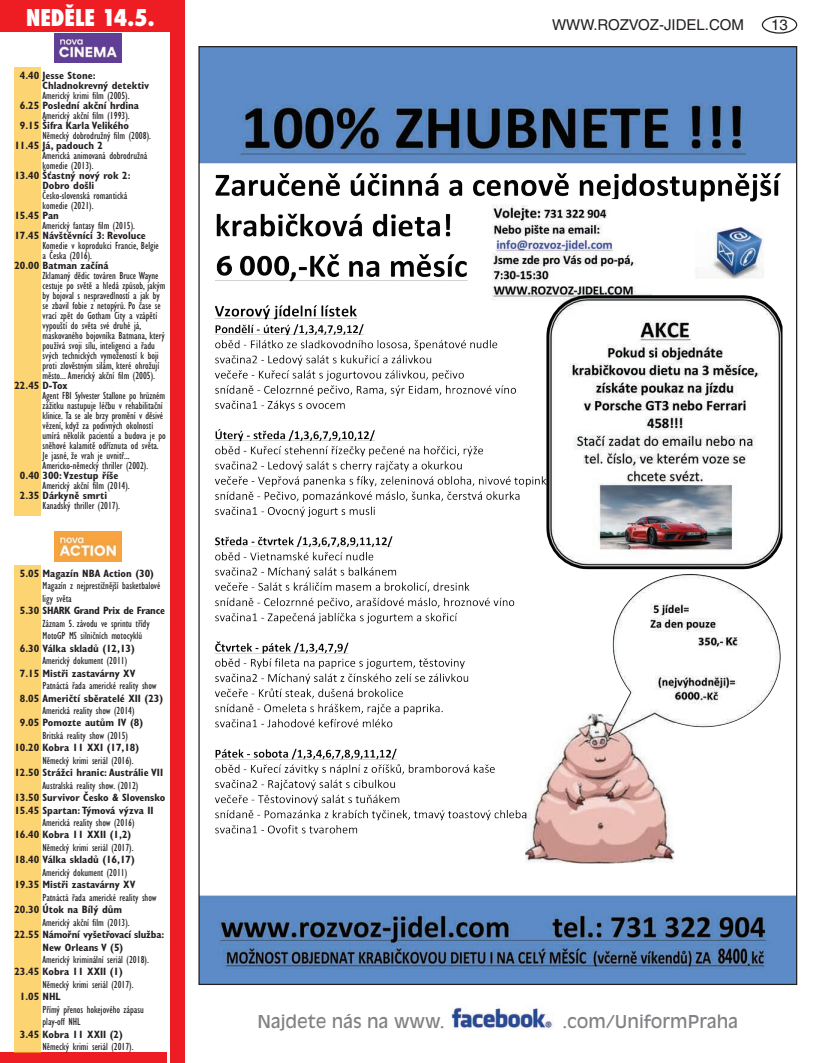
<style>
.page{position:relative;width:815px;height:1063px;background:#fff}
.page>*{position:absolute;margin:0;border:0;box-sizing:border-box;transform-origin:0 0}
.t1{font:800 condensed 22.5px "Futura";color:#fff}
.t2{font:17.5px "Antique Olive CE";color:#808285}
.t3{font:15px "Helvetica CE";color:#231f20}
.t4{font:condensed 10.62px/10px "Gill Sans CE";color:#231f20}
.t5{font:700 condensed 10.62px/10px "Gill Sans CE";color:#231f20}
.t6{font:700 condensed 10.62px/12.5px "Gill Sans CE";letter-spacing:-.02em;color:#231f20}
</style>
<div class="page">
<div style="left:762px;top:16px;width:35px;height:18px;border:1px solid #231f20;border-radius:50%"></div>
<img style="left:451px;top:1007px;width:103px;height:23px">
<div style="left:0;top:0;width:184px;height:32px;background:#ee1d23"></div>
<img style="left:54px;top:34px;width:67px;height:29px">
<div style="left:170px;top:0;width:14px;height:1063px;background:#ee1d23"></div>
<div style="left:0;top:1052px;width:167px;height:11px;background:#ee1d23"></div>
<div style="left:14px;top:67px;width:27px;height:449px;background:#fdd472"></div>
<img style="left:54px;top:532px;width:67px;height:29px">
<div style="left:14px;top:565px;width:27px;height:487px;background:#fdd472"></div>
<img style="left:200px;top:48px;width:595px;height:935px">
<h1 class="t1" style="left:26px;top:2px;width:130px">NEDĚLE 14.5.</h1>
<p class="t5" style="left:43px;top:71px;width:108px;text-indent:-23px">4.40 Jesse Stone:<br>Chladnokrevný detektiv</p>
<p class="t4" style="left:43px;top:91px;width:89px">Americký krimi film (2005).</p>
<p class="t5" style="left:20px;top:101px;width:121px">6.25 Poslední akční hrdina</p>
<p class="t4" style="left:43px;top:111px;width:89px">Americký akční film (1993).</p>
<p class="t5" style="left:20px;top:121px;width:111px">9.15 Šifra Karla Velikého</p>
<p class="t4" style="left:43px;top:131px;width:110px">Německý dobrodružný film (2008).</p>
<p class="t5" style="left:14px;top:141px;width:90px">11.45 Já, padouch 2</p>
<p class="t4" style="left:43px;top:151px;width:106px">Americká animovaná dobrodružná komedie (2013).</p>
<p class="t5" style="left:43px;top:171px;width:90px;text-indent:-28px">13.40 Šťastný nový rok 2:<br>Dobro došli</p>
<p class="t4" style="left:43px;top:191px;width:86px">Česko-slovenská romantická komedie (2021).</p>
<p class="t5" style="left:14px;top:211px;width:46px">15.45 Pan</p>
<p class="t4" style="left:43px;top:221px;width:94px">Americký fantasy film (2015).</p>
<p class="t5" style="left:14px;top:231px;width:133px">17.45 Návštěvníci 3: Revoluce</p>
<p class="t4" style="left:43px;top:241px;width:118px">Komedie v koprodukci Francie, Belgie a Česka (2016).</p>
<p class="t5" style="left:14px;top:261px;width:96px">20.00 Batman začíná</p>
<p class="t4" style="left:43px;top:271px;width:124px">Zklamaný dědic továren Bruce Wayne cestuje po světě a hledá způsob, jakým by bojoval s nespravedlností a jak by se zbavil fobie z netopýrů. Po čase se vrací zpět do Gotham City a vzápětí vypouští do světa své druhé já, maskovaného bojovníka Batmana, který používá svoji sílu, inteligenci a řadu svých technických vymožeností k boji proti zlověstným silám, které ohrožují město... Americký akční film (2005).</p>
<p class="t5" style="left:14px;top:381px;width:55px">22.45 D-Tox</p>
<p class="t4" style="left:43px;top:391px;width:125px">Agent FBI Sylvester Stallone po hrůzném zážitku nastupuje léčbu v rehabilitační klinice. Ta se ale brzy promění v děsivé vězení, když za podivných okolností umírá několik pacientů a budova je po sněhové kalamitě odříznuta od světa.<br>Je jasné, že vrah je uvnitř...<br>Americko-německý thriller (2002).</p>
<p class="t5" style="left:20px;top:471px;width:100px">0.40 300: Vzestup říše</p>
<p class="t4" style="left:43px;top:481px;width:89px">Americký akční film (2014).</p>
<p class="t5" style="left:20px;top:491px;width:89px">2.35 Dárkyně smrti</p>
<p class="t4" style="left:43px;top:501px;width:79px">Kanadský thriller (2017).</p>
<p class="t5" style="left:20px;top:568px;width:136px">5.05 Magazín NBA Action (30)</p>
<p class="t4" style="left:43px;top:580px;width:119px;line-height:12.5px">Magazín z nejprestižnější basketbalové ligy světa</p>
<p class="t6" style="left:20px;top:605px;width:147px">5.30 SHARK Grand Prix de France</p>
<p class="t4" style="left:43px;top:617px;width:109px;line-height:12.5px">Záznam 5. závodu ve sprintu třídy<br>MotoGP MS silničních motocyklů</p>
<p class="t5" style="left:20px;top:643px;width:117px">6.30 Válka skladů (12,13)</p>
<p class="t4" style="left:43px;top:656px;width:86px">Americký dokument (2011)</p>
<p class="t5" style="left:20px;top:668px;width:117px">7.15 Mistři zastavárny XV</p>
<p class="t4" style="left:43px;top:681px;width:116px">Patnáctá řada americké reality show</p>
<p class="t5" style="left:20px;top:693px;width:145px">8.05 Američtí sběratelé XII (23)</p>
<p class="t4" style="left:43px;top:705px;width:94px">Americká reality show (2014)</p>
<p class="t5" style="left:20px;top:718px;width:125px">9.05 Pomozte autům IV (8)</p>
<p class="t4" style="left:43px;top:730px;width:87px">Britská reality show (2015)</p>
<p class="t5" style="left:14px;top:743px;width:126px">10.20 Kobra 11 XXI (17,18)</p>
<p class="t4" style="left:43px;top:755px;width:93px">Německý krimi seriál (2016).</p>
<p class="t5" style="left:14px;top:768px;width:150px">12.50 Strážci hranic: Austrálie VII</p>
<p class="t4" style="left:43px;top:780px;width:97px">Australská reality show. (2012)</p>
<p class="t5" style="left:14px;top:791px;width:152px;line-height:12.5px">13.50 Survivor Česko &amp; Slovensko<br>15.45 Spartan: Týmová výzva II</p>
<p class="t4" style="left:43px;top:817px;width:94px">Americká reality show (2016)</p>
<p class="t5" style="left:14px;top:830px;width:118px">16.40 Kobra 11 XXII (1,2)</p>
<p class="t4" style="left:43px;top:842px;width:93px">Německý krimi seriál (2017).</p>
<p class="t5" style="left:14px;top:855px;width:122px">18.40 Válka skladů (16,17)</p>
<p class="t4" style="left:43px;top:867px;width:86px">Americký dokument (2011)</p>
<p class="t5" style="left:14px;top:880px;width:123px">19.35 Mistři zastavárny XV</p>
<p class="t4" style="left:43px;top:892px;width:116px">Patnáctá řada americké reality show</p>
<p class="t5" style="left:14px;top:905px;width:109px">20.30 Útok na Bílý dům</p>
<p class="t4" style="left:43px;top:917px;width:89px">Americký akční film (2013).</p>
<p class="t6" style="left:43px;top:928px;width:123px;text-indent:-28px">22.55 Námořní vyšetřovací služba:<br>New Orleans V (5)</p>
<p class="t4" style="left:43px;top:954px;width:108px">Americký kriminální seriál (2018).</p>
<p class="t5" style="left:14px;top:967px;width:110px">23.45 Kobra 11 XXII (1)</p>
<p class="t4" style="left:43px;top:979px;width:93px">Německý krimi seriál (2017).</p>
<p class="t5" style="left:20px;top:992px;width:42px">1.05 NHL</p>
<p class="t4" style="left:43px;top:1003px;width:103px;line-height:12.5px">Přímý přenos hokejového zápasu play-off NHL</p>
<p class="t5" style="left:20px;top:1029px;width:104px">3.45 Kobra 11 XXII (2)</p>
<p class="t4" style="left:43px;top:1042px;width:93px">Německý krimi seriál (2017).</p>
<h3 class="t3" style="left:552px;top:16px;width:194px">WWW.ROZVOZ-JIDEL.COM</h3>
<h3 class="t3" style="left:771px;top:16px;width:18px">13</h3>
<h2 class="t2" style="left:257px;top:1012px;width:189px">Najdete nás na www.</h2>
<h2 class="t2" style="left:562px;top:1012px;width:177px">.com/UniformPraha</h2>
</div>
